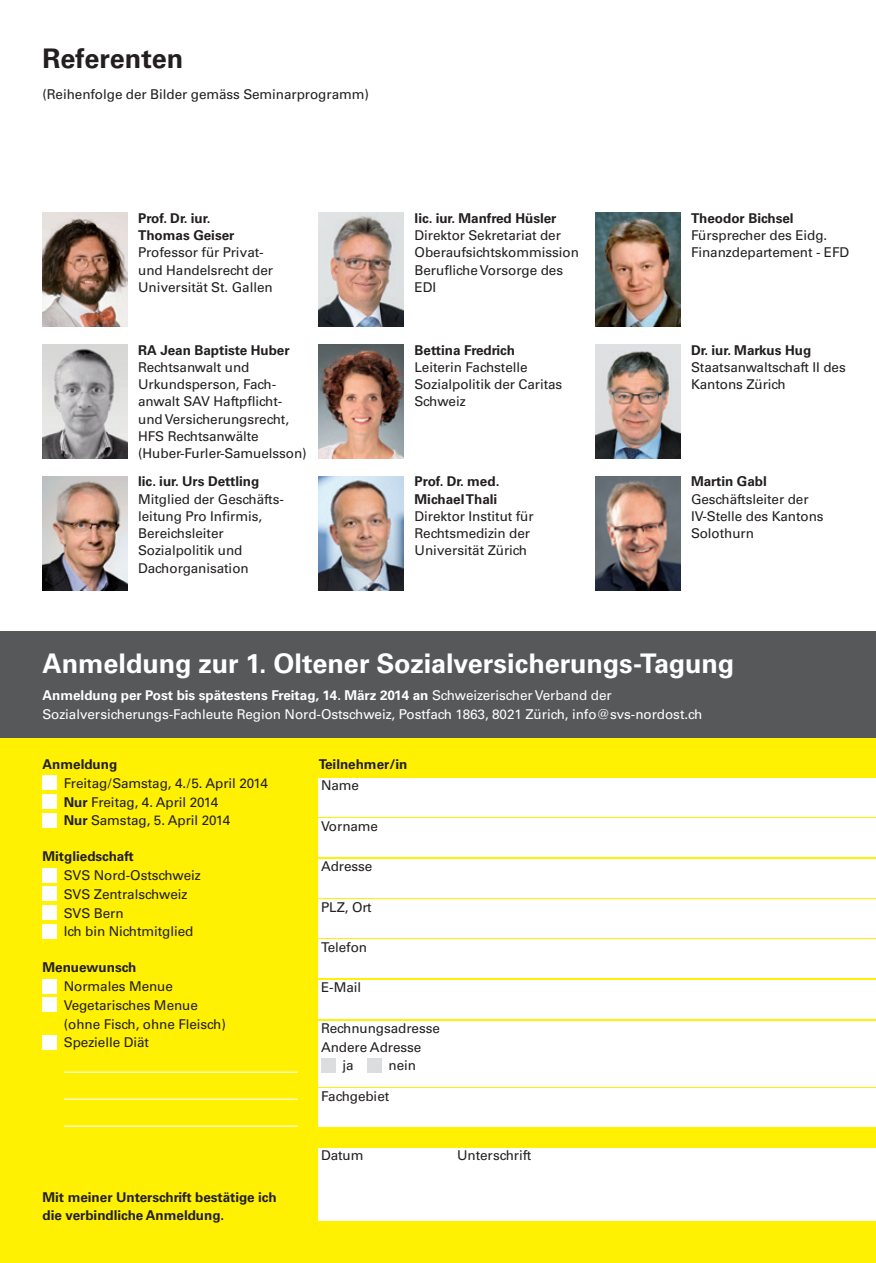
<style>
.page{position:relative;width:876px;height:1263px;background:#fff}
.page>*{position:absolute;margin:0;border:0;box-sizing:border-box;transform-origin:0 0}
.t1{font:700 27px "Univers LT";letter-spacing:-.005em;color:#fff}
.t2{font:700 27px "Univers LT";color:#231f20}
.t3{font:13.5px/17.2px "Univers LT";letter-spacing:-.005em;color:#231f20}
.t4{font:700 13.5px/17.2px "Univers LT";color:#231f20}
.t5{font:13.5px/18.8px "Univers LT";letter-spacing:-.005em;color:#fff}
.s1{font-weight:700}
</style>
<div class="page">
<div style="left:0;top:631px;width:876px;height:632px;background:#fff101"></div>
<div style="left:0;top:631px;width:876px;height:107px;background:#57585a"></div>
<div style="left:319px;top:778px;width:557px;height:38px;background:#fff"></div>
<div style="left:319px;top:819px;width:557px;height:38px;background:#fff"></div>
<div style="left:319px;top:859px;width:557px;height:38px;background:#fff"></div>
<div style="left:319px;top:899px;width:557px;height:39px;background:#fff"></div>
<div style="left:319px;top:940px;width:557px;height:38px;background:#fff"></div>
<div style="left:319px;top:980px;width:557px;height:38px;background:#fff"></div>
<div style="left:319px;top:1020px;width:557px;height:66px;background:#fff"></div>
<div style="left:321px;top:1058px;width:15px;height:15px;background:#dcdddf"></div>
<div style="left:367px;top:1058px;width:15px;height:15px;background:#dcdddf"></div>
<div style="left:319px;top:1089px;width:557px;height:38px;background:#fff"></div>
<div style="left:319px;top:1148px;width:557px;height:72px;background:#fff"></div>
<img style="left:43px;top:213px;width:85px;height:113px">
<img style="left:43px;top:344px;width:85px;height:114px">
<img style="left:43px;top:476px;width:85px;height:114px">
<img style="left:319px;top:213px;width:85px;height:113px">
<img style="left:595px;top:213px;width:85px;height:113px">
<img style="left:319px;top:344px;width:85px;height:114px">
<img style="left:595px;top:344px;width:85px;height:114px">
<img style="left:319px;top:476px;width:85px;height:114px">
<img style="left:595px;top:476px;width:85px;height:114px">
<div style="left:43px;top:775px;width:14px;height:15px;background:#fff"></div>
<div style="left:43px;top:794px;width:14px;height:15px;background:#fff"></div>
<div style="left:43px;top:813px;width:14px;height:15px;background:#fff"></div>
<div style="left:43px;top:867px;width:14px;height:15px;background:#fff"></div>
<div style="left:43px;top:886px;width:14px;height:15px;background:#fff"></div>
<div style="left:43px;top:905px;width:14px;height:15px;background:#fff"></div>
<div style="left:43px;top:924px;width:14px;height:15px;background:#fff"></div>
<div style="left:43px;top:978px;width:14px;height:15px;background:#fff"></div>
<div style="left:43px;top:997px;width:14px;height:15px;background:#fff"></div>
<div style="left:43px;top:1035px;width:14px;height:15px;background:#fff"></div>
<hr style="left:64px;top:1125px;width:234px;height:2px;background:#fff">
<hr style="left:64px;top:1098px;width:234px;height:2px;background:#fff">
<hr style="left:64px;top:1071px;width:234px;height:2px;background:#fff">
<h1 class="t2" style="left:43px;top:43px;width:142px">Referenten</h1>
<p class="t3" style="left:43px;top:86px;width:328px">(Reihenfolge der Bilder gemäss Seminarprogramm)</p>
<p class="t4" style="left:138px;top:209px;width:98px">Prof. Dr. iur.<br>Thomas Geiser</p>
<p class="t3" style="left:138px;top:244px;width:136px">Professor für Privat&shy;und Handelsrecht der<br>Universität St. Gallen</p>
<p class="t4" style="left:138px;top:341px;width:153px">RA Jean Baptiste Huber</p>
<p class="t3" style="left:138px;top:358px;width:170px">Rechtsanwalt und<br>Urkundsperson, Fach&shy;anwalt SAV Haftpflicht&shy;und Versicherungsrecht,<br>HFS Rechtsanwälte (Huber-Furler-Samuelsson)</p>
<p class="t4" style="left:138px;top:473px;width:123px">lic. iur. Urs Dettling</p>
<p class="t3" style="left:138px;top:490px;width:147px">Mitglied der Geschäfts&shy;leitung Pro Infirmis,<br>Bereichsleiter<br>Sozialpolitik und<br>Dachorganisation</p>
<p class="t4" style="left:415px;top:209px;width:143px">lic. iur. Manfred Hüsler</p>
<p class="t3" style="left:415px;top:227px;width:166px">Direktor Sekretariat der<br>Oberaufsichtskommission<br>Berufliche Vorsorge des<br>EDI</p>
<p class="t4" style="left:415px;top:341px;width:102px">Bettina Fredrich</p>
<p class="t3" style="left:415px;top:358px;width:149px">Leiterin Fachstelle<br>Sozialpolitik der Caritas<br>Schweiz</p>
<p class="t4" style="left:415px;top:473px;width:86px">Prof. Dr. med.<br>Michael Thali</p>
<p class="t3" style="left:415px;top:508px;width:121px">Direktor Institut für<br>Rechtsmedizin der<br>Universität Zürich</p>
<p class="t4" style="left:691px;top:209px;width:104px">Theodor Bichsel</p>
<p class="t3" style="left:691px;top:227px;width:160px">Fürsprecher des Eidg.<br>Finanzdepartement - EFD</p>
<p class="t4" style="left:691px;top:341px;width:122px">Dr. iur. Markus Hug</p>
<p class="t3" style="left:691px;top:358px;width:156px">Staatsanwaltschaft II des<br>Kantons Zürich</p>
<p class="t4" style="left:691px;top:473px;width:77px">Martin Gabl</p>
<p class="t3" style="left:691px;top:490px;width:134px">Geschäftsleiter der<br>IV-Stelle des Kantons<br>Solothurn</p>
<h1 class="t1" style="left:43px;top:648px;width:693px">Anmeldung zur 1. Oltener Sozialversicherungs-Tagung</h1>
<p class="t5" style="left:43px;top:686px;width:661px"><span class="s1">Anmeldung per Post bis spätestens Freitag, 14. März 2014 an</span> Schweizerischer Verband der<br>Sozialversicherungs-Fachleute Region Nord-Ostschweiz, Postfach 1863, 8021 Zürich, info@svs-nordost.ch</p>
<p class="t4" style="left:43px;top:756px;width:76px">Anmeldung</p>
<p class="t3" style="left:64px;top:774px;width:206px;line-height:18.8px">Freitag/Samstag, 4./5. April 2014<br><span class="s1">Nur</span> Freitag, 4. April 2014<br><span class="s1">Nur</span> Samstag, 5. April 2014</p>
<p class="t4" style="left:43px;top:848px;width:93px">Mitgliedschaft</p>
<p class="t3" style="left:64px;top:866px;width:139px;line-height:18.8px">SVS Nord-Ostschweiz<br>SVS Zentralschweiz<br>SVS Bern<br>Ich bin Nichtmitglied</p>
<p class="t4" style="left:43px;top:959px;width:95px">Menuewunsch</p>
<p class="t3" style="left:64px;top:977px;width:164px;line-height:18.8px">Normales Menue<br>Vegetarisches Menue (ohne Fisch, ohne Fleisch)<br>Spezielle Diät</p>
<p class="t4" style="left:43px;top:1188px;width:236px;line-height:18.8px">Mit meiner Unterschrift bestätige ich die verbindliche Anmeldung.</p>
<p class="t4" style="left:319px;top:756px;width:90px">Teilnehmer/in</p>
<p class="t3" style="left:321px;top:777px;width:40px">Name</p>
<p class="t3" style="left:321px;top:817px;width:59px">Vorname</p>
<p class="t3" style="left:321px;top:858px;width:53px">Adresse</p>
<p class="t3" style="left:321px;top:898px;width:52px">PLZ, Ort</p>
<p class="t3" style="left:321px;top:939px;width:48px">Telefon</p>
<p class="t3" style="left:321px;top:979px;width:42px">E-Mail</p>
<p class="t3" style="left:321px;top:1019px;width:120px">Rechnungsadresse</p>
<p class="t3" style="left:321px;top:1038px;width:102px">Andere Adresse</p>
<p class="t3" style="left:343px;top:1057px;width:13px">ja</p>
<p class="t3" style="left:389px;top:1057px;width:29px">nein</p>
<p class="t3" style="left:321px;top:1087px;width:70px">Fachgebiet</p>
<p class="t3" style="left:321px;top:1147px;width:44px">Datum</p>
<p class="t3" style="left:457px;top:1147px;width:76px">Unterschrift</p>
</div>
